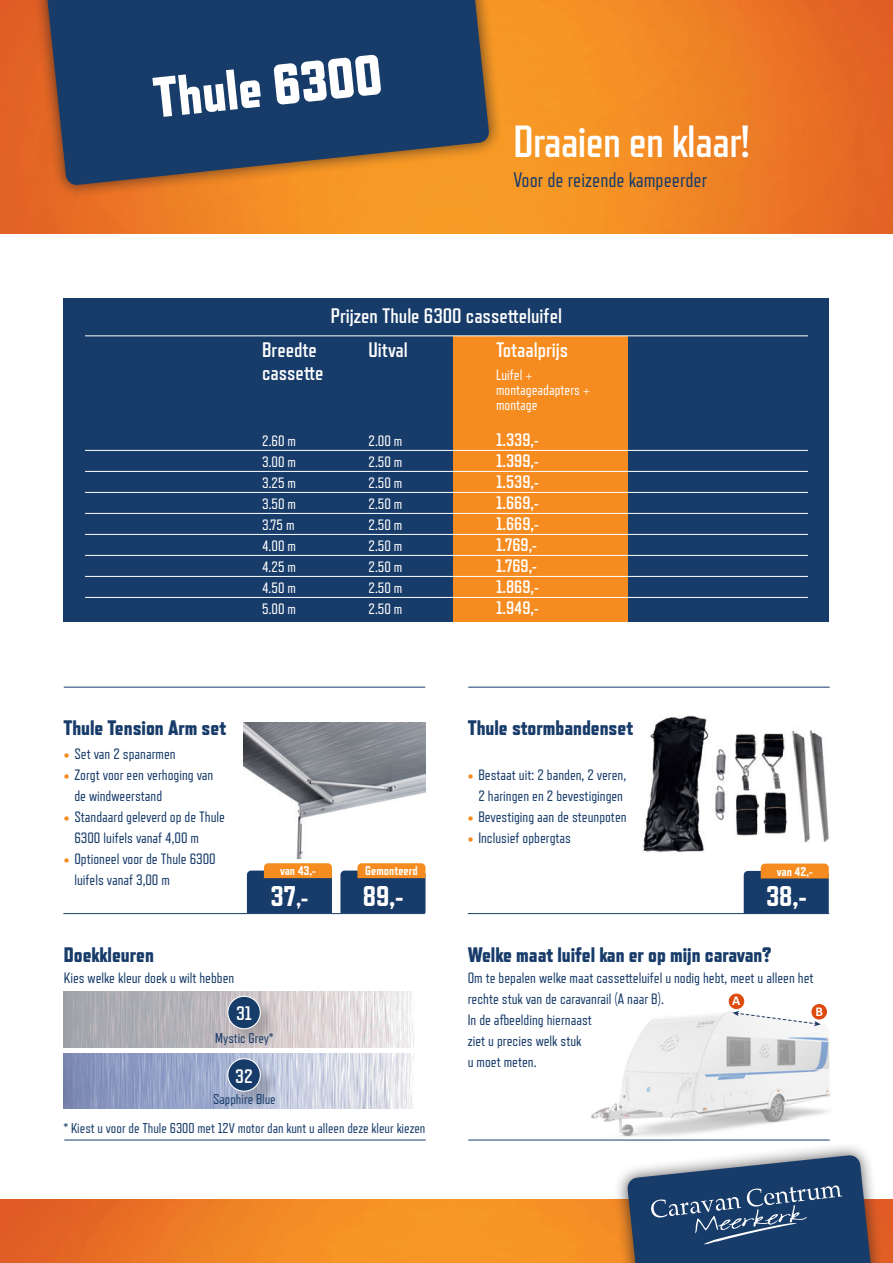
<style>
.page{position:relative;width:893px;height:1263px;background:#fff}
.page>*{position:absolute;margin:0;border:0;box-sizing:border-box;transform-origin:0 0}
.t1{font:800 57px "Refrigerator Deluxe";color:#fff}
.t2{font:700 45px "Refrigerator Deluxe";letter-spacing:-.015em;color:#fff}
.t3{font:800 28.5px "Refrigerator Deluxe";color:#fff}
.t4{font:800 21px "Refrigerator Deluxe";color:#183c6a}
.t5{font:700 21px "Refrigerator Deluxe";color:#fff}
.t6{font:21px "Refrigerator Deluxe";color:#183c6a}
.t7{font:700 19.5px "Refrigerator Deluxe";color:#fff}
.t8{font:700 18px "Refrigerator Deluxe";color:#fff}
.t9{font:15px/21px "Refrigerator Deluxe";color:#183c6a}
.t10{font:15px "Refrigerator Deluxe";color:#fff}
.t11{font:14.25px "Refrigerator Deluxe";color:#183c6a}
.t12{font:700 13.5px "Calibri";color:#fff}
.t13{font:800 12.75px "Refrigerator Deluxe";color:#fff}
.s1{color:#f68b1f}
.s2{font-size:24px}
.s3{font-size:25.5px}
</style>
<div class="page">
<img style="left:243px;top:722px;width:182px;height:137px">
<div style="left:64px;top:298px;width:765px;height:323px;background:#183c6a"></div>
<img style="left:643px;top:716px;width:186px;height:136px">
<img style="left:63px;top:992px;width:351px;height:55px">
<img style="left:63px;top:1053px;width:351px;height:55px">
<div style="left:230px;top:998px;width:49px;height:50px;background:#231f20;opacity:.2"></div>
<div style="left:228px;top:996px;width:32px;height:33px;background:#183c6a;border-radius:50%"></div>
<div style="left:227px;top:996px;width:34px;height:33px;border:1px solid #fff;border-radius:50%"></div>
<div style="left:230px;top:1061px;width:49px;height:49px;background:#231f20;opacity:.2"></div>
<div style="left:228px;top:1059px;width:32px;height:32px;background:#183c6a;border-radius:50%"></div>
<div style="left:227px;top:1058px;width:34px;height:34px;border:1px solid #fff;border-radius:50%"></div>
<div style="left:453px;top:336px;width:174px;height:285px;background:#f68b1f"></div>
<hr style="left:85px;top:450px;width:723px;height:1px;background:#fff">
<hr style="left:85px;top:471px;width:723px;height:1px;background:#fff">
<hr style="left:85px;top:492px;width:723px;height:1px;background:#fff">
<hr style="left:85px;top:513px;width:723px;height:1px;background:#fff">
<hr style="left:85px;top:534px;width:723px;height:1px;background:#fff">
<hr style="left:85px;top:555px;width:723px;height:1px;background:#fff">
<hr style="left:85px;top:576px;width:723px;height:1px;background:#fff">
<hr style="left:85px;top:597px;width:723px;height:1px;background:#fff">
<hr style="left:85px;top:336px;width:723px;height:1px;background:#fff">
<img style="left:592px;top:1012px;width:238px;height:128px">
<svg style="left:732px;top:1011px;width:89px;height:15px"></svg>
<div style="left:729px;top:994px;width:15px;height:14px;background:#de490d;border-radius:50%"></div>
<div style="left:729px;top:994px;width:15px;height:15px;border:1px solid #de490d;border-radius:50%"></div>
<div style="left:812px;top:1004px;width:14px;height:15px;background:#de490d;border-radius:50%"></div>
<div style="left:812px;top:1004px;width:15px;height:15px;border:1px solid #de490d;border-radius:50%"></div>
<img style="left:0;top:0;width:893px;height:234px">
<div style="left:33px;top:0;width:470px;height:198px;background:#231f20;opacity:.75"></div>
<svg style="left:46px;top:0;width:443px;height:185px;background:#34465f"></svg>
<hr style="left:64px;top:1140px;width:362px;height:1px;background:#183c6a">
<hr style="left:468px;top:1140px;width:362px;height:1px;background:#183c6a">
<img style="left:0;top:1199px;width:893px;height:64px">
<div style="left:614px;top:1141px;width:271px;height:122px;background:#231f20;opacity:.75"></div>
<svg style="left:627px;top:1155px;width:245px;height:108px;background:#3e597d"></svg>
<hr style="left:63px;top:913px;width:362px;height:1px;background:#183c6a">
<hr style="left:468px;top:913px;width:361px;height:1px;background:#183c6a">
<svg style="left:744px;top:863px;width:85px;height:50px;background:#56575f"></svg>
<hr style="left:64px;top:687px;width:361px;height:1px;background:#183c6a">
<hr style="left:468px;top:687px;width:362px;height:1px;background:#183c6a">
<svg style="left:247px;top:863px;width:85px;height:50px;background:#55555d"></svg>
<svg style="left:340px;top:863px;width:85px;height:50px;background:#55565e"></svg>
<p class="t1" style="left:150px;top:64px;width:231px;rotate:-6deg">Thule 6300</p>
<p class="t2" style="left:513px;top:117px;width:238px">Draaien en klaar!</p>
<p class="t6" style="left:513px;top:169px;width:195px">Voor de reizende kampeerder</p>
<p class="t5" style="left:331px;top:304px;width:233px">Prijzen Thule 6300 cassetteluifel</p>
<p class="t5" style="left:262px;top:338px;width:56px">Breedte</p>
<p class="t5" style="left:368px;top:338px;width:41px">Uitval</p>
<p class="t5" style="left:496px;top:338px;width:74px">Totaalprijs</p>
<p class="t5" style="left:262px;top:361px;width:63px">cassette</p>
<p class="t10" style="left:496px;top:366px;width:38px">Luifel +</p>
<p class="t10" style="left:496px;top:381px;width:95px">montageadapters +</p>
<p class="t10" style="left:496px;top:396px;width:43px">montage</p>
<p class="t10" style="left:262px;top:432px;width:35px">2.60 m</p>
<p class="t10" style="left:368px;top:432px;width:35px">2.00 m</p>
<p class="t8" style="left:496px;top:429px;width:44px">1.339,-</p>
<p class="t10" style="left:262px;top:453px;width:35px">3.00 m</p>
<p class="t10" style="left:368px;top:453px;width:35px">2.50 m</p>
<p class="t8" style="left:496px;top:450px;width:44px">1.399,-</p>
<p class="t10" style="left:262px;top:474px;width:35px">3.25 m</p>
<p class="t10" style="left:368px;top:474px;width:35px">2.50 m</p>
<p class="t8" style="left:496px;top:471px;width:44px">1.539,-</p>
<p class="t10" style="left:262px;top:495px;width:35px">3.50 m</p>
<p class="t10" style="left:368px;top:495px;width:35px">2.50 m</p>
<p class="t8" style="left:496px;top:492px;width:44px">1.669,-</p>
<p class="t10" style="left:262px;top:516px;width:34px">3.75 m</p>
<p class="t10" style="left:368px;top:516px;width:35px">2.50 m</p>
<p class="t8" style="left:496px;top:513px;width:44px">1.669,-</p>
<p class="t10" style="left:262px;top:537px;width:35px">4.00 m</p>
<p class="t10" style="left:368px;top:537px;width:35px">2.50 m</p>
<p class="t8" style="left:496px;top:534px;width:42px">1.769,-</p>
<p class="t10" style="left:262px;top:558px;width:35px">4.25 m</p>
<p class="t10" style="left:368px;top:558px;width:35px">2.50 m</p>
<p class="t8" style="left:496px;top:555px;width:42px">1.769,-</p>
<p class="t10" style="left:262px;top:579px;width:35px">4.50 m</p>
<p class="t10" style="left:368px;top:579px;width:35px">2.50 m</p>
<p class="t8" style="left:496px;top:576px;width:44px">1.869,-</p>
<p class="t10" style="left:262px;top:600px;width:35px">5.00 m</p>
<p class="t10" style="left:368px;top:600px;width:35px">2.50 m</p>
<p class="t8" style="left:496px;top:597px;width:44px">1.949,-</p>
<p class="t4" style="left:63px;top:715px;width:164px">Thule Tension Arm set</p>
<p class="t9" style="left:64px;top:743px;width:113px"><span class="s1">•</span> Set van 2 spanarmen</p>
<p class="t9" style="left:64px;top:764px;width:151px"><span class="s1">•</span> Zorgt voor een verhoging van</p>
<p class="t9" style="left:74px;top:785px;width:89px">de windweerstand</p>
<p class="t9" style="left:64px;top:806px;width:163px"><span class="s1">•</span> Standaard geleverd op de Thule</p>
<p class="t9" style="left:74px;top:827px;width:126px">6300 luifels vanaf 4,00 m</p>
<p class="t9" style="left:64px;top:848px;width:153px"><span class="s1">•</span> Optioneel voor de Thule 6300</p>
<p class="t9" style="left:74px;top:869px;width:97px">luifels vanaf 3,00 m</p>
<p class="t13" style="left:280px;top:863px;width:37px">van 43,-</p>
<p class="t3" style="left:271px;top:879px;width:39px">37<span class="s2">,</span><span class="s3">-</span></p>
<p class="t13" style="left:365px;top:863px;width:54px">Gemonteerd</p>
<p class="t3" style="left:363px;top:879px;width:42px">89,-</p>
<p class="t4" style="left:468px;top:715px;width:167px">Thule stormbandenset</p>
<p class="t9" style="left:468px;top:764px;width:160px"><span class="s1">•</span> Bestaat uit: 2 banden, 2 veren,</p>
<p class="t9" style="left:478px;top:785px;width:146px">2 haringen en 2 bevestigingen</p>
<p class="t9" style="left:468px;top:806px;width:160px"><span class="s1">•</span> Bevestiging aan de steunpoten</p>
<p class="t9" style="left:468px;top:827px;width:105px"><span class="s1">•</span> Inclusief opbergtas</p>
<p class="t13" style="left:777px;top:864px;width:37px">van 42,-</p>
<p class="t3" style="left:766px;top:880px;width:42px">38,-</p>
<p class="t4" style="left:64px;top:942px;width:92px">Doekkleuren</p>
<p class="t9" style="left:64px;top:967px;width:172px">Kies welke kleur doek u wilt hebben</p>
<p class="t7" style="left:236px;top:1003px;width:17px">31</p>
<p class="t11" style="left:215px;top:1030px;width:60px">Mystic Grey*</p>
<p class="t7" style="left:235px;top:1065px;width:19px">32</p>
<p class="t11" style="left:213px;top:1091px;width:64px">Sapphire Blue</p>
<p class="t11" style="left:63px;top:1120px;width:364px">* Kiest u voor de Thule 6300 met 12V motor dan kunt u alleen deze kleur kiezen</p>
<p class="t4" style="left:468px;top:942px;width:306px">Welke maat luifel kan er op mijn caravan?</p>
<p class="t9" style="left:468px;top:967px;width:347px">Om te bepalen welke maat cassetteluifel u nodig hebt, meet u alleen het rechte stuk van de caravanrail (A naar B).</p>
<p class="t9" style="left:468px;top:1009px;width:126px">In de afbeelding hiernaast</p>
<p class="t9" style="left:468px;top:1030px;width:115px">ziet u precies welk stuk</p>
<p class="t9" style="left:468px;top:1051px;width:70px">u moet meten.</p>
<p class="t12" style="left:732px;top:991px;width:10px">A</p>
<p class="t12" style="left:815px;top:1002px;width:9px">B</p>
</div>
